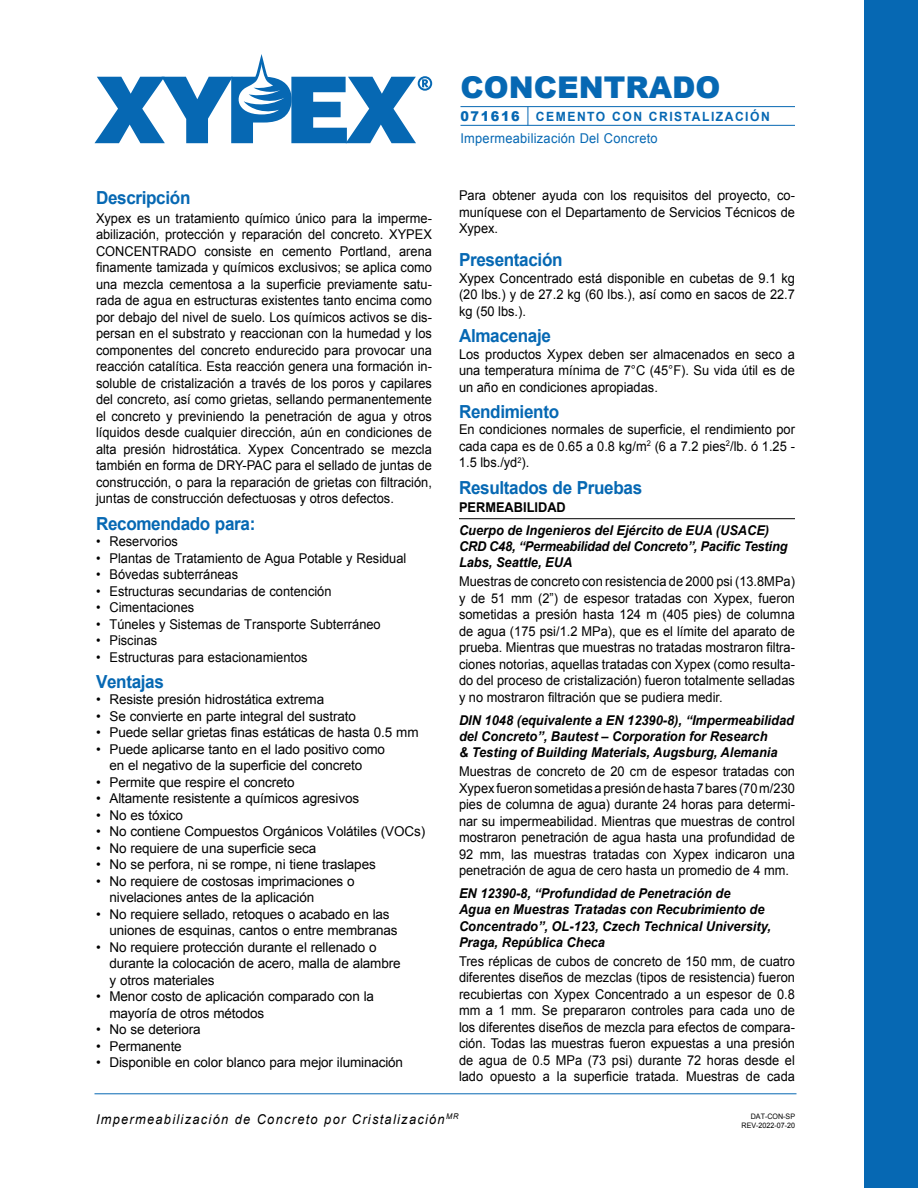
<style>
.page{position:relative;width:918px;height:1188px;background:#fff}
.page>*{position:absolute;margin:0;border:0;box-sizing:border-box;transform-origin:0 0}
.t1{font:900 30px "Arial";color:#0668b3}
.t2{font:700 18px "Arial";letter-spacing:-.02em;color:#0668b3;scale:.95 1}
.t3{font:13.5px/16.5px "Arial";letter-spacing:-.01em;color:#000;text-align:justify;scale:.95 1}
.t4{font:13.5px/16.5px "Arial";letter-spacing:-.01em;color:#000}
.t5{font:italic 700 13.5px/16.2px "Arial";color:#000;scale:.95 1}
.t6{font:italic 13.5px "Arial";letter-spacing:.1em;color:#000;scale:.95 1}
.t7{font:13.5px "Arial";letter-spacing:.02em;color:#0668b3;scale:.95 1}
.t8{font:700 13.5px "Arial";color:#000;scale:.95 1}
.t9{font:700 12.75px "Arial";letter-spacing:.125em;color:#0668b3;scale:.95 1}
.t10{font:7.5px/9px "Arial";color:#000;text-align:right;scale:.95 1}
.s1{font-weight:900;font-size:13.5px}
.s2{font-weight:400;font-size:19.8px}
</style>
<div class="page">
<div style="left:864px;top:0;width:54px;height:1188px;background:#0668b3"></div>
<hr style="left:459px;top:518px;width:336px;height:1px;background:#000">
<hr style="left:460px;top:106px;width:335px;height:1px;background:#0668b3">
<hr style="left:460px;top:125px;width:335px;height:1px;background:#0668b3">
<hr style="left:94px;top:1093px;width:702px;height:1px;background:#0668b3">
<svg style="left:95px;top:54px;width:337px;height:89px"></svg>
<h2 class="t2" style="left:96px;top:185px;width:101px">Descripción</h2>
<p class="t3" style="left:96px;top:210px;width:355px">Xypex es un tratamiento químico único para la imperme&shy;abilización, protección y reparación del concreto. XYPEX CONCENTRADO consiste en cemento Portland, arena finamente tamizada y químicos exclusivos; se aplica como una mezcla cementosa a la superficie previamente satu&shy;rada de agua en estructuras existentes tanto encima como por debajo del nivel de suelo. Los químicos activos se dis&shy;persan en el substrato y reaccionan con la humedad y los componentes del concreto endurecido para provocar una reacción catalítica. Esta reacción genera una formación in&shy;soluble de cristalización a través de los poros y capilares del concreto, así como grietas, sellando permanentemente el concreto y previniendo la penetración de agua y otros líquidos desde cualquier dirección, aún en condiciones de alta presión hidrostática. Xypex Concentrado se mezcla también en forma de DRY-PAC para el sellado de juntas de construcción, o para la reparación de grietas con filtración, juntas de construcción defectuosas y otros defectos.</p>
<h2 class="t2" style="left:96px;top:511px;width:169px">Recomendado para:</h2>
<p class="t3" style="left:96px;top:533px;width:88px">• Reservorios</p>
<p class="t3" style="left:96px;top:550px;width:328px">• Plantas de Tratamiento de Agua Potable y Residual</p>
<p class="t3" style="left:96px;top:566px;width:151px">• Bóvedas subterráneas</p>
<p class="t3" style="left:96px;top:583px;width:249px">• Estructuras secundarias de contención</p>
<p class="t3" style="left:96px;top:599px;width:105px">• Cimentaciones</p>
<p class="t3" style="left:96px;top:616px;width:301px">• Túneles y Sistemas de Transporte Subterráneo</p>
<p class="t3" style="left:96px;top:632px;width:66px">• Piscinas</p>
<p class="t3" style="left:96px;top:649px;width:224px">• Estructuras para estacionamientos</p>
<h2 class="t2" style="left:96px;top:670px;width:73px">Ventajas</h2>
<p class="t4" style="left:96px;top:691px;width:230px">• Resiste presión hidrostática extrema</p>
<p class="t4" style="left:96px;top:708px;width:261px">• Se convierte en parte integral del sustrato</p>
<p class="t4" style="left:96px;top:724px;width:324px">• Puede sellar grietas finas estáticas de hasta 0.5 mm</p>
<p class="t4" style="left:110px;top:741px;width:277px;text-indent:-14px">• Puede aplicarse tanto en el lado positivo como en el negativo de la superficie del concreto</p>
<p class="t4" style="left:96px;top:774px;width:200px">• Permite que respire el concreto</p>
<p class="t4" style="left:96px;top:790px;width:265px">• Altamente resistente a químicos agresivos</p>
<p class="t4" style="left:96px;top:807px;width:89px">• No es tóxico</p>
<p class="t4" style="left:96px;top:823px;width:331px">• No contiene Compuestos Orgánicos Volátiles (VOCs)</p>
<p class="t4" style="left:96px;top:840px;width:222px">• No requiere de una superficie seca</p>
<p class="t4" style="left:96px;top:856px;width:281px">• No se perfora, ni se rompe, ni tiene traslapes</p>
<p class="t4" style="left:110px;top:873px;width:247px;text-indent:-14px">• No requiere de costosas imprimaciones o nivelaciones antes de la aplicación</p>
<p class="t4" style="left:110px;top:906px;width:290px;text-indent:-14px">• No requiere sellado, retoques o acabado en las uniones de esquinas, cantos o entre membranas</p>
<p class="t4" style="left:110px;top:939px;width:293px;text-indent:-14px">• No requiere protección durante el rellenado o durante la colocación de acero, malla de alambre y otros materiales</p>
<p class="t4" style="left:110px;top:988px;width:266px;text-indent:-14px">• Menor costo de aplicación comparado con la mayoría de otros métodos</p>
<p class="t4" style="left:96px;top:1021px;width:106px">• No se deteriora</p>
<p class="t4" style="left:96px;top:1038px;width:87px">• Permanente</p>
<p class="t4" style="left:96px;top:1054px;width:309px">• Disponible en color blanco para mejor iluminación</p>
<h1 class="t1" style="left:460px;top:66px;width:261px">CONCENTRADO</h1>
<p class="t9" style="left:460px;top:108px;width:327px"><span class="s1">071616</span> <span class="s2">|</span> CEMENTO CON CRISTALIZACIÓN</p>
<p class="t7" style="left:460px;top:130px;width:209px">Impermeabilización Del Concreto</p>
<p class="t3" style="left:459px;top:187px;width:355px">Para obtener ayuda con los requisitos del proyecto, co&shy;muníquese con el Departamento de Servicios Técnicos de Xypex.</p>
<h2 class="t2" style="left:459px;top:248px;width:111px">Presentación</h2>
<p class="t3" style="left:459px;top:270px;width:355px">Xypex Concentrado está disponible en cubetas de 9.1 kg (20 lbs.) y de 27.2 kg (60 lbs.), así como en sacos de 22.7 kg (50 lbs.).</p>
<h2 class="t2" style="left:459px;top:324px;width:98px">Almacenaje</h2>
<p class="t3" style="left:459px;top:346px;width:355px">Los productos Xypex deben ser almacenados en seco a una temperatura mínima de 7°C (45°F). Su vida útil es de un año en condiciones apropiadas.</p>
<h2 class="t2" style="left:459px;top:400px;width:107px">Rendimiento</h2>
<p class="t3" style="left:459px;top:421px;width:355px">En condiciones normales de superficie, el rendimiento por cada capa es de 0.65 a 0.8 kg/m<sup>2</sup> (6 a 7.2 pies<sup>2</sup>/lb. ó 1.25 - 1.5 lbs./yd<sup>2</sup>).</p>
<h2 class="t2" style="left:459px;top:475px;width:194px">Resultados de Pruebas</h2>
<p class="t8" style="left:459px;top:498px;width:114px">PERMEABILIDAD</p>
<p class="t5" style="left:459px;top:522px;width:348px">Cuerpo de Ingenieros del Ejército de EUA (USACE)<br>CRD C48, “Permeabilidad del Concreto”, Pacific Testing<br>Labs, Seattle, EUA</p>
<p class="t3" style="left:459px;top:573px;width:355px">Muestras de concreto con resistencia de 2000 psi (13.8MPa) y de 51 mm (2”) de espesor tratadas con Xypex, fueron sometidas a presión hasta 124 m (405 pies) de columna de agua (175 psi/1.2 MPa), que es el límite del aparato de prueba. Mientras que muestras no tratadas mostraron filtra&shy;ciones notorias, aquellas tratadas con Xypex (como resulta&shy;do del proceso de cristalización) fueron totalmente selladas y no mostraron filtración que se pudiera medir.</p>
<p class="t5" style="left:459px;top:712px;width:354px">DIN 1048 (equivalente a EN 12390-8), “Impermeabilidad del Concreto”, Bautest – Corporation for Research<br>&amp; Testing of Building Materials, Augsburg, Alemania</p>
<p class="t3" style="left:459px;top:763px;width:355px">Muestras de concreto de 20 cm de espesor tratadas con Xypex fueron sometidas a presión de hasta 7 bares (70 m/230 pies de columna de agua) durante 24 horas para determi&shy;nar su impermeabilidad. Mientras que muestras de control mostraron penetración de agua hasta una profundidad de 92 mm, las muestras tratadas con Xypex indicaron una penetración de agua de cero hasta un promedio de 4 mm.</p>
<p class="t5" style="left:459px;top:886px;width:330px">EN 12390-8, “Profundidad de Penetración de<br>Agua en Muestras Tratadas con Recubrimiento de Concentrado”, OL-123, Czech Technical University, Praga, República Checa</p>
<p class="t3" style="left:459px;top:953px;width:355px">Tres réplicas de cubos de concreto de 150 mm, de cuatro diferentes diseños de mezclas (tipos de resistencia) fueron recubiertas con Xypex Concentrado a un espesor de 0.8 mm a 1 mm. Se prepararon controles para cada uno de los diferentes diseños de mezcla para efectos de compara&shy;ción. Todas las muestras fueron expuestas a una presión de agua de 0.5 MPa (73 psi) durante 72 horas desde el lado opuesto a la superficie tratada. Muestras de cada</p>
<p class="t6" style="left:96px;top:1110px;width:383px">Impermeabilización de Concreto por Cristalización<sup>MR</sup></p>
<p class="t10" style="left:742px;top:1112px;width:58px">DAT-CON-SP<br>REV-2022-07-20</p>
</div>
